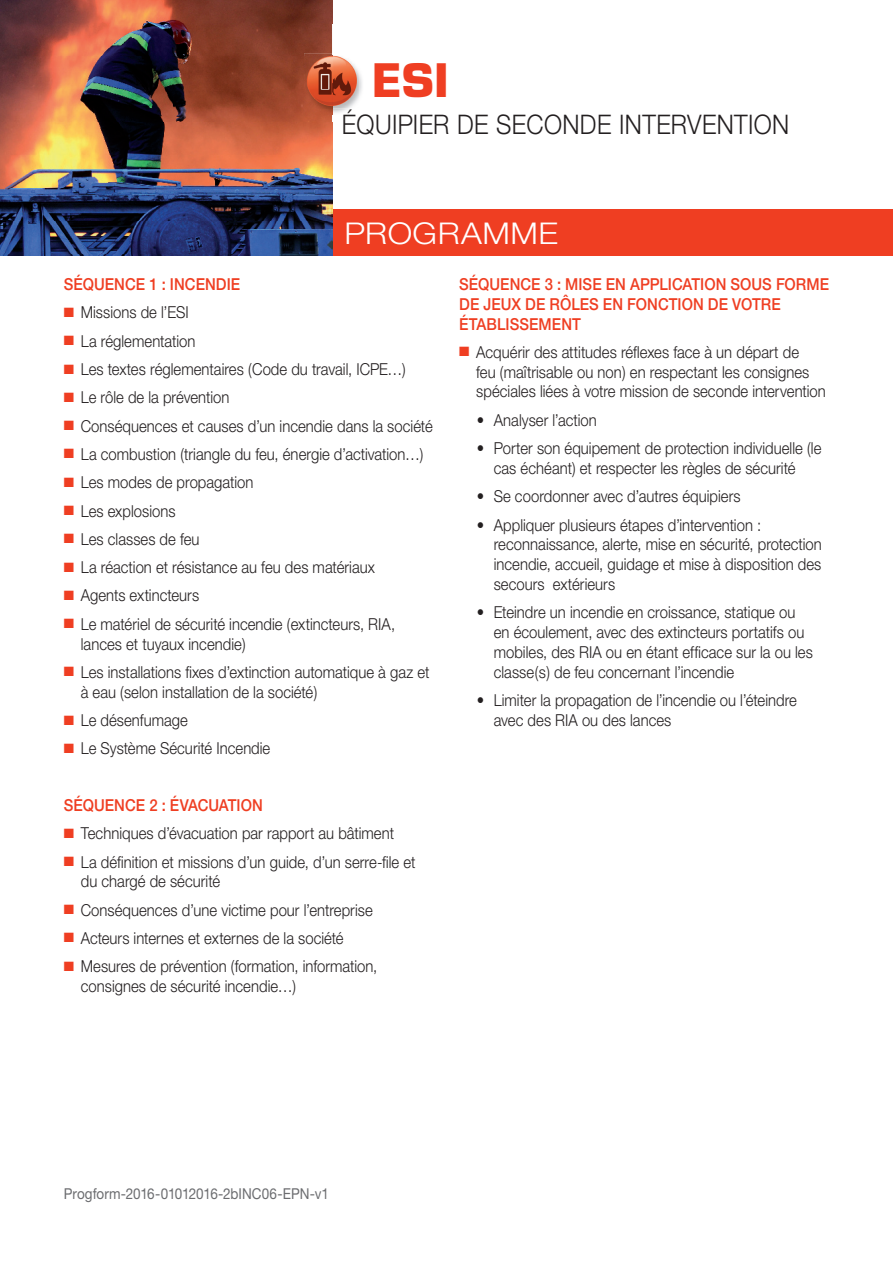
<style>
.page{position:relative;width:893px;height:1263px;background:#fff}
.page>*{position:absolute;margin:0;border:0;box-sizing:border-box;transform-origin:0 0}
.t1{font:700 45px "Eurostile";color:#ef3e22}
.t2{font:300 30px "Helvetica Neue";letter-spacing:.015em;color:#fff;scale:1.1 1}
.t3{font:300 27px "Helvetica Neue";letter-spacing:.015em;color:#231f20;scale:.9 1}
.t4{font:300 16.5px/19.8px "Helvetica Neue";color:#231f20;scale:.9 1}
.t5{font:500 16.5px/19.8px "Helvetica Neue";letter-spacing:.005em;color:#ef3e22;scale:.9 1}
.t6{font:15px "Helvetica Neue";letter-spacing:-.005em;color:#6c6d70;scale:.9 1}
.s1{color:#ef3e22}
</style>
<div class="page">
<div style="left:298px;top:209px;width:595px;height:46px;background:#ef3e22"></div>
<img style="left:0;top:0;width:332px;height:255px">
<img style="left:332px;top:73px;width:30px;height:42px">
<img style="left:305px;top:89px;width:27px;height:26px">
<img style="left:304px;top:53px;width:31px;height:3px">
<svg style="left:304px;top:89px;width:1px;height:19px"></svg>
<img style="left:332px;top:56px;width:27px;height:52px">
<svg style="left:305px;top:56px;width:27px;height:1px"></svg>
<h1 class="t1" style="left:372px;top:52px;width:78px">ESI</h1>
<h3 class="t3" style="left:342px;top:107px;width:499px">ÉQUIPIER DE SECONDE INTERVENTION</h3>
<h2 class="t2" style="left:344px;top:215px;width:196px">PROGRAMME</h2>
<p class="t5" style="left:64px;top:274px;width:198px">SÉQUENCE 1 : INCENDIE</p>
<p class="t4" style="left:64px;top:302px;width:140px"><span class="s1">■</span> Missions de l’ESI</p>
<p class="t4" style="left:64px;top:331px;width:148px"><span class="s1">■</span> La réglementation</p>
<p class="t4" style="left:64px;top:359px;width:381px"><span class="s1">■</span> Les textes réglementaires (Code du travail, ICPE…)</p>
<p class="t4" style="left:64px;top:387px;width:186px"><span class="s1">■</span> Le rôle de la prévention</p>
<p class="t4" style="left:64px;top:415px;width:411px"><span class="s1">■</span> Conséquences et causes d’un incendie dans la société</p>
<p class="t4" style="left:64px;top:444px;width:401px"><span class="s1">■</span> La combustion (triangle du feu, énergie d’activation…)</p>
<p class="t4" style="left:64px;top:472px;width:212px"><span class="s1">■</span> Les modes de propagation</p>
<p class="t4" style="left:64px;top:500px;width:126px"><span class="s1">■</span> Les explosions</p>
<p class="t4" style="left:64px;top:529px;width:152px"><span class="s1">■</span> Les classes de feu</p>
<p class="t4" style="left:64px;top:557px;width:347px"><span class="s1">■</span> La réaction et résistance au feu des matériaux</p>
<p class="t4" style="left:64px;top:585px;width:152px"><span class="s1">■</span> Agents extincteurs</p>
<p class="t4" style="left:81px;top:614px;width:351px;text-indent:-17px"><span class="s1">■</span> Le matériel de sécurité incendie (extincteurs, RIA, lances et tuyaux incendie)</p>
<p class="t4" style="left:81px;top:662px;width:389px;text-indent:-17px"><span class="s1">■</span> Les installations fixes d’extinction automatique à gaz et à eau (selon installation de la société)</p>
<p class="t4" style="left:64px;top:710px;width:139px"><span class="s1">■</span> Le désenfumage</p>
<p class="t4" style="left:64px;top:738px;width:231px"><span class="s1">■</span> Le Système Sécurité Incendie</p>
<p class="t5" style="left:64px;top:795px;width:223px">SÉQUENCE 2 : ÉVACUATION</p>
<p class="t4" style="left:64px;top:823px;width:368px"><span class="s1">■</span> Techniques d’évacuation par rapport au bâtiment</p>
<p class="t4" style="left:81px;top:851px;width:373px;text-indent:-17px"><span class="s1">■</span> La définition et missions d’un guide, d’un serre-file et du chargé de sécurité</p>
<p class="t4" style="left:64px;top:899px;width:345px"><span class="s1">■</span> Conséquences d’une victime pour l’entreprise</p>
<p class="t4" style="left:64px;top:928px;width:312px"><span class="s1">■</span> Acteurs internes et externes de la société</p>
<p class="t4" style="left:81px;top:956px;width:331px;text-indent:-17px"><span class="s1">■</span> Mesures de prévention (formation, information, consignes de sécurité incendie…)</p>
<p class="t5" style="left:459px;top:274px;width:412px">SÉQUENCE 3 : MISE EN APPLICATION SOUS FORME<br>DE JEUX DE RÔLES EN FONCTION DE VOTRE<br>ÉTABLISSEMENT</p>
<p class="t4" style="left:476px;top:342px;width:390px;text-indent:-17px"><span class="s1">■</span> Acquérir des attitudes réflexes face à un départ de<br>feu (maîtrisable ou non) en respectant les consignes spéciales liées à votre mission de seconde intervention</p>
<p class="t4" style="left:477px;top:410px;width:135px">• Analyser l’action</p>
<p class="t4" style="left:477px;top:438px;width:384px;text-align:center">• Porter son équipement de protection individuelle (le cas échéant) et respecter les règles de sécurité</p>
<p class="t4" style="left:477px;top:486px;width:295px">• Se coordonner avec d’autres équipiers</p>
<p class="t4" style="left:494px;top:514px;width:366px;text-indent:-17px">• Appliquer plusieurs étapes d’intervention : reconnaissance, alerte, mise en sécurité, protection incendie, accueil, guidage et mise à disposition des secours extérieurs</p>
<p class="t4" style="left:494px;top:602px;width:356px;text-indent:-17px">• Eteindre un incendie en croissance, statique ou en écoulement, avec des extincteurs portatifs ou mobiles, des RIA ou en étant efficace sur la ou les classe(s) de feu concernant l’incendie</p>
<p class="t4" style="left:494px;top:690px;width:338px;text-indent:-17px">• Limiter la propagation de l’incendie ou l’éteindre avec des RIA ou des lances</p>
<p class="t6" style="left:64px;top:1184px;width:296px">Progform-2016-01012016-2bINC06-EPN-v1</p>
</div>
